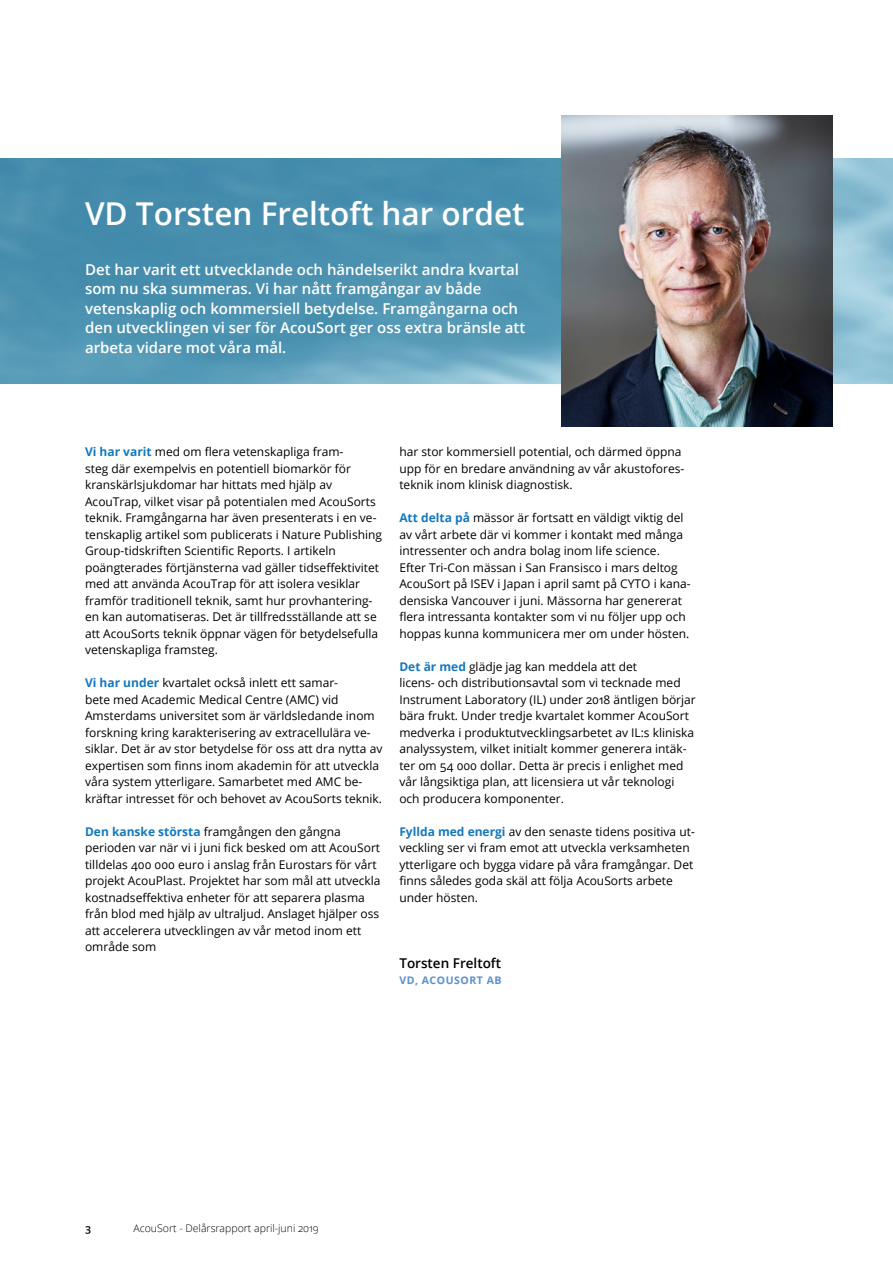
<style>
.page{position:relative;width:893px;height:1263px;background:#fff}
.page>*{position:absolute;margin:0;border:0;box-sizing:border-box;transform-origin:0 0}
.t1{font:600 31.5px "Open Sans";color:#fff}
.Ingress{font:600 15px/19.5px "Open Sans";color:#fff}
.Styrelse_namn{font:600 13.5px "Open Sans";color:#000}
.Normal_inlednande{font:12px/16.5px "Open Sans";color:#000}
.t2{font:300 10.5px "Open Sans";color:#000}
.Styrelse_titel{font:700 10.5px "Open Sans";letter-spacing:.05em;color:#5b90cb}
.t3{font:600 10.5px "Open Sans";color:#000}
.s1{font-weight:700;color:#1478bd}
</style>
<div class="page">
<img style="left:0;top:158px;width:893px;height:225px">
<img style="left:561px;top:116px;width:271px;height:310px">
<h1 class="t1" style="left:85px;top:192px;width:441px">VD Torsten Freltoft har ordet</h1>
<p class="Ingress" style="left:85px;top:259px;width:442px">Det har varit ett utvecklande och händelserikt andra kvartal som nu ska summeras. Vi har nått framgångar av både vetenskaplig och kommersiell betydelse. Framgångarna och den utvecklingen vi ser för AcouSort ger oss extra bränsle att arbeta vidare mot våra mål.</p>
<p class="Normal_inlednande" style="left:85px;top:443px;width:299px"><span class="s1">Vi har varit</span> med om flera vetenskapliga fram-<br>steg där exempelvis en potentiell biomarkör för kranskärlsjukdomar har hittats med hjälp av AcouTrap, vilket visar på potentialen med AcouSorts teknik. Framgångarna har även presenterats i en ve&shy;tenskaplig artikel som publicerats i Nature Publishing Group-tidskriften Scientific Reports. I artikeln poängterades förtjänsterna vad gäller tidseffektivitet med att använda AcouTrap för att isolera vesiklar framför traditionell teknik, samt hur provhantering&shy;en kan automatiseras. Det är tillfredsställande att se att AcouSorts teknik öppnar vägen för betydelsefulla vetenskapliga framsteg.</p>
<p class="Normal_inlednande" style="left:85px;top:674px;width:299px"><span class="s1">Vi har under</span> kvartalet också inlett ett samar-<br>bete med Academic Medical Centre (AMC) vid Amsterdams universitet som är världsledande inom forskning kring karakterisering av extracellulära ve&shy;siklar. Det är av stor betydelse för oss att dra nytta av expertisen som finns inom akademin för att utveckla våra system ytterligare. Samarbetet med AMC be&shy;kräftar intresset för och behovet av AcouSorts teknik.</p>
<p class="Normal_inlednande" style="left:85px;top:823px;width:297px"><span class="s1">Den kanske största</span> framgången den gångna perioden var när vi i juni fick besked om att AcouSort tilldelas 400 000 euro i anslag från Eurostars för vårt projekt AcouPlast. Projektet har som mål att utveckla kostnadseffektiva enheter för att separera plasma från blod med hjälp av ultraljud. Anslaget hjälper oss att accelerera utvecklingen av vår metod inom ett område som</p>
<p class="Normal_inlednande" style="left:399px;top:443px;width:286px">har stor kommersiell potential, och därmed öppna upp för en bredare användning av vår akustofores&shy;teknik inom klinisk diagnostisk.</p>
<p class="Normal_inlednande" style="left:399px;top:509px;width:293px"><span class="s1">Att delta på</span> mässor är fortsatt en väldigt viktig del av vårt arbete där vi kommer i kontakt med många intressenter och andra bolag inom life science.<br>Efter Tri-Con mässan i San Fransisco i mars deltog AcouSort på ISEV i Japan i april samt på CYTO i kana&shy;densiska Vancouver i juni. Mässorna har genererat flera intressanta kontakter som vi nu följer upp och hoppas kunna kommunicera mer om under hösten.</p>
<p class="Normal_inlednande" style="left:399px;top:658px;width:298px"><span class="s1">Det är med</span> glädje jag kan meddela att det<br>licens- och distributionsavtal som vi tecknade med Instrument Laboratory (IL) under 2018 äntligen börjar bära frukt. Under tredje kvartalet kommer AcouSort medverka i produktutvecklingsarbetet av IL:s kliniska analyssystem, vilket initialt kommer generera intäk&shy;ter om 54 000 dollar. Detta är precis i enlighet med vår långsiktiga plan, att licensiera ut vår teknologi och producera komponenter.</p>
<p class="Normal_inlednande" style="left:399px;top:823px;width:297px"><span class="s1">Fyllda med energi</span> av den senaste tidens positiva ut&shy;veckling ser vi fram emot att utveckla verksamheten ytterligare och bygga vidare på våra framgångar. Det finns således goda skäl att följa AcouSorts arbete under hösten.</p>
<p class="Styrelse_namn" style="left:399px;top:953px;width:103px">Torsten Freltoft</p>
<p class="Styrelse_titel" style="left:399px;top:973px;width:104px">VD, ACOUSORT AB</p>
<p class="t3" style="left:85px;top:1221px;width:7px">3</p>
<p class="t2" style="left:134px;top:1221px;width:187px">AcouSort - Delårsrapport april-juni 2019</p>
</div>
